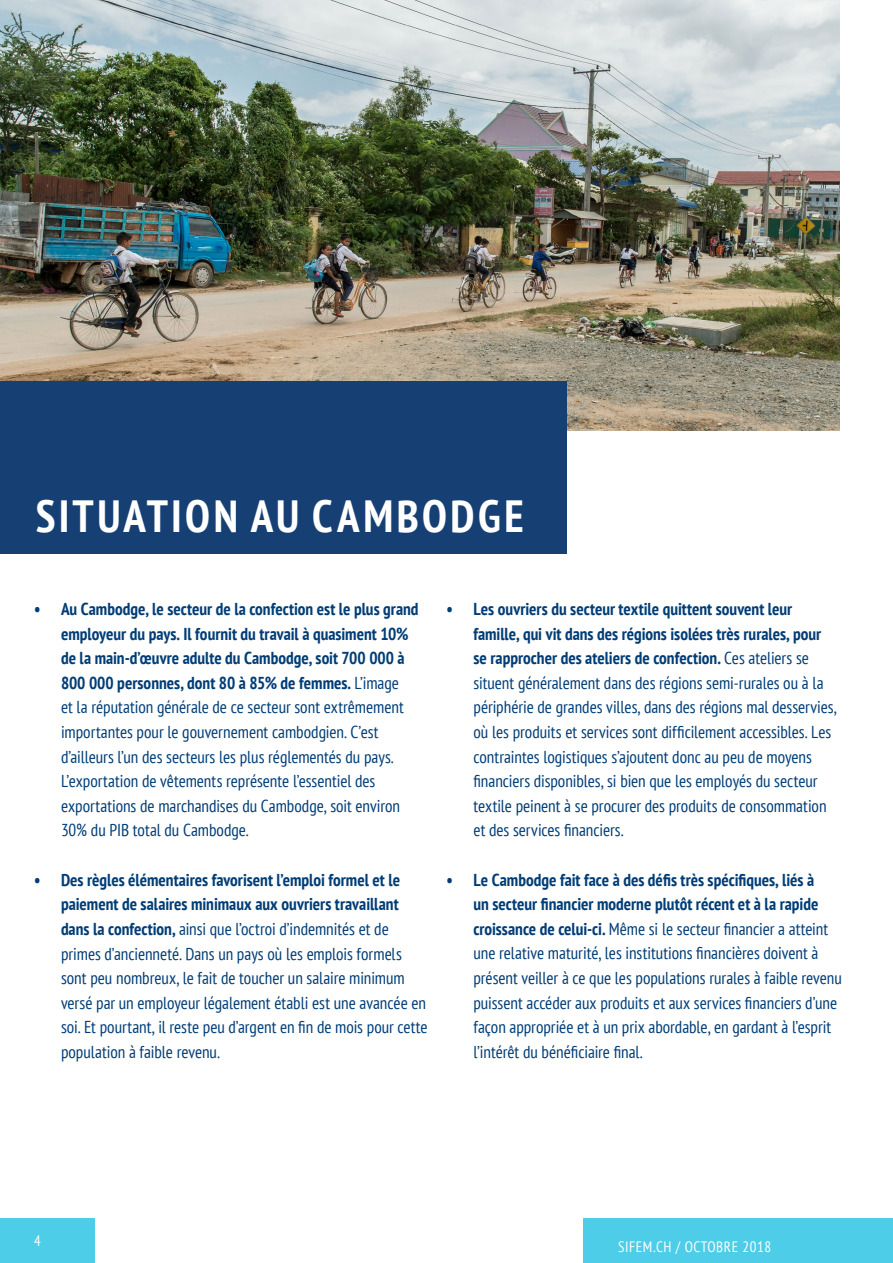
<style>
.page{position:relative;width:893px;height:1263px;background:#fff}
.page>*{position:absolute;margin:0;border:0;box-sizing:border-box;transform-origin:0 0}
.t1{font:700 condensed 45px "PT Sans";letter-spacing:.075em;color:#fff}
.t2{font:condensed 17.25px/24.6px "PT Sans";color:#003d76}
.t3{font:condensed 15px "PT Sans";letter-spacing:.04em;color:#fff}
.s1{font-weight:700}
</style>
<div class="page">
<div style="left:0;top:1218px;width:95px;height:45px;background:#4dcde7"></div>
<img style="left:0;top:0;width:840px;height:430px">
<div style="left:0;top:381px;width:567px;height:173px;background:#163f74"></div>
<div style="left:584px;top:1218px;width:309px;height:45px;background:#4dcde7"></div>
<h1 class="t1" style="left:36px;top:487px;width:489px">SITUATION AU CAMBODGE</h1>
<p class="t2" style="left:61px;top:596px;width:359px;text-indent:-27px"><span class="s1">• Au Cambodge, le secteur de la confection est le plus grand employeur du pays. Il fournit du travail à quasiment 10% de la main-d’œuvre adulte du Cambodge, soit 700 000 à 800 000 personnes, dont 80 à 85% de femmes.</span> L’image<br>et la réputation générale de ce secteur sont extrêmement importantes pour le gouvernement cambodgien. C’est d’ailleurs l’un des secteurs les plus réglementés du pays.<br>L’exportation de vêtements représente l’essentiel des exportations de marchandises du Cambodge, soit environ 30% du PIB total du Cambodge.</p>
<p class="t2" style="left:61px;top:867px;width:368px;text-indent:-27px"><span class="s1">• Des règles élémentaires favorisent l’emploi formel et le paiement de salaires minimaux aux ouvriers travaillant dans la confection,</span> ainsi que l’octroi d’indemnités et de primes d’ancienneté. Dans un pays où les emplois formels sont peu nombreux, le fait de toucher un salaire minimum versé par un employeur légalement établi est une avancée en soi. Et pourtant, il reste peu d’argent en fin de mois pour cette population à faible revenu.</p>
<p class="t2" style="left:473px;top:596px;width:365px;text-indent:-27px"><span class="s1">• Les ouvriers du secteur textile quittent souvent leur famille, qui vit dans des régions isolées très rurales, pour se rapprocher des ateliers de confection.</span> Ces ateliers se situent généralement dans des régions semi-rurales ou à la périphérie de grandes villes, dans des régions mal desservies, où les produits et services sont difficilement accessibles. Les contraintes logistiques s’ajoutent donc au peu de moyens financiers disponibles, si bien que les employés du secteur textile peinent à se procurer des produits de consommation et des services financiers.</p>
<p class="t2" style="left:473px;top:867px;width:370px;text-indent:-27px"><span class="s1">• Le Cambodge fait face à des défis très spécifiques, liés à<br>un secteur financier moderne plutôt récent et à la rapide croissance de celui-ci.</span> Même si le secteur financier a atteint une relative maturité, les institutions financières doivent à présent veiller à ce que les populations rurales à faible revenu puissent accéder aux produits et aux services financiers d’une façon appropriée et à un prix abordable, en gardant à l’esprit l’intérêt du bénéficiaire final.</p>
<p class="t3" style="left:34px;top:1231px;width:8px">4</p>
<p class="t3" style="left:618px;top:1237px;width:155px">SIFEM.CH / OCTOBRE 2018</p>
</div>
